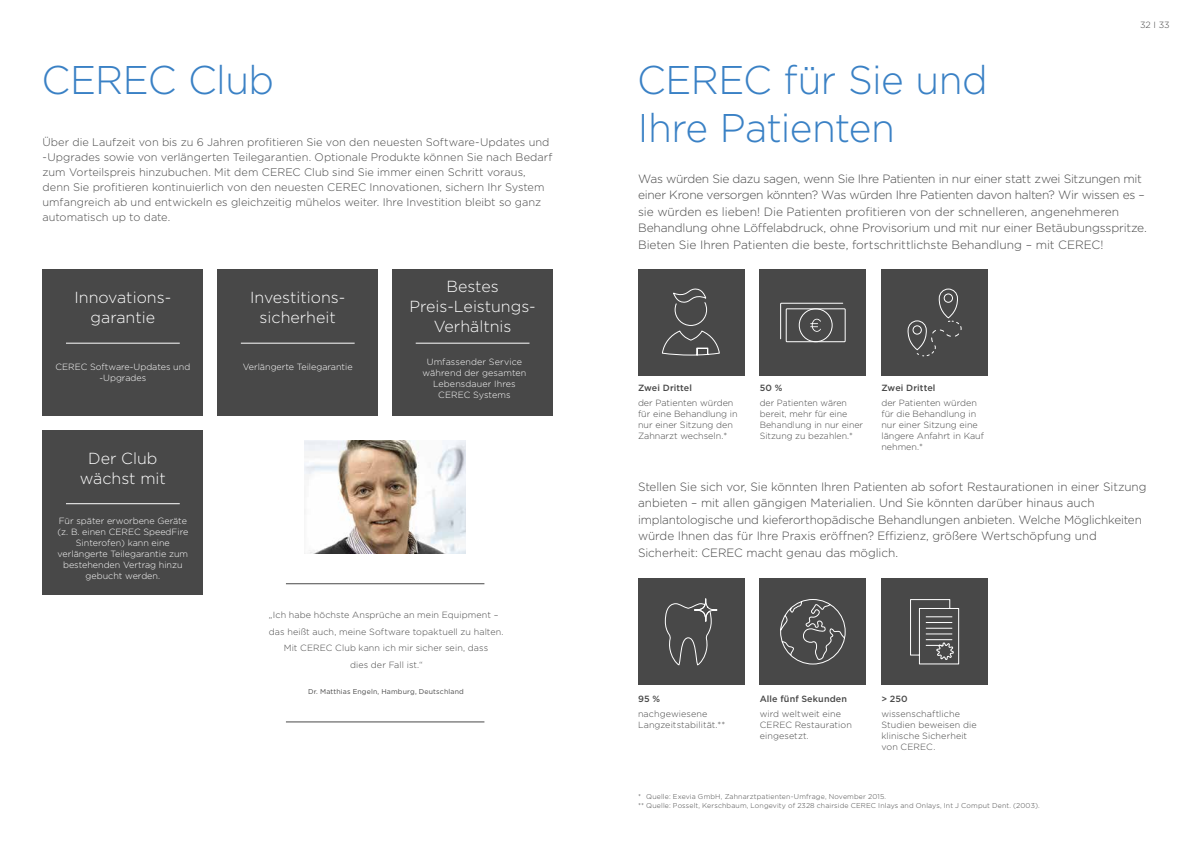
<style>
.page{position:relative;width:1191px;height:842px;background:#fff}
.page>*{position:absolute;margin:0;border:0;box-sizing:border-box;transform-origin:0 0}
.t1{font:300 40px/48px "Gotham";letter-spacing:-.015em;color:#3a81c5}
.t2{font:300 16px/20px "Gotham";color:#fff;text-align:center}
.t3{font:300 12px/16.5px "Gotham";letter-spacing:-.01em;color:#484848}
.t4{font:300 11px/15px "Gotham";color:#484848}
.t5{font:300 9px/11px "Gotham";color:#484848}
.t6{font:300 9px/11px "Gotham";color:#fff;text-align:center}
.t7{font:500 9px "Gotham";letter-spacing:.01em;color:#484848}
.t8{font:300 7px/9px "Gotham";letter-spacing:.02em;color:#484848}
.t9{font:7px "Gotham";letter-spacing:.02em;color:#484848}
</style>
<div class="page">
<div style="left:43px;top:269px;width:160px;height:146px;background:#484848"></div>
<div style="left:43px;top:430px;width:160px;height:164px;background:#484848"></div>
<hr style="left:66px;top:343px;width:114px;height:1px;background:#fff">
<hr style="left:66px;top:503px;width:114px;height:1px;background:#fff">
<div style="left:217px;top:269px;width:161px;height:146px;background:#484848"></div>
<div style="left:392px;top:269px;width:161px;height:146px;background:#484848"></div>
<hr style="left:241px;top:343px;width:114px;height:1px;background:#fff">
<hr style="left:416px;top:343px;width:113px;height:1px;background:#fff">
<img style="left:305px;top:441px;width:160px;height:113px">
<hr style="left:286px;top:583px;width:198px;height:1px;background:#484848">
<hr style="left:286px;top:722px;width:198px;height:1px;background:#484848">
<div style="left:638px;top:269px;width:106px;height:107px;background:#484848"></div>
<svg style="left:662px;top:288px;width:58px;height:68px"></svg>
<div style="left:881px;top:269px;width:106px;height:107px;background:#484848"></div>
<svg style="left:907px;top:289px;width:54px;height:67px"></svg>
<div style="left:759px;top:579px;width:107px;height:106px;background:#484848"></div>
<svg style="left:780px;top:599px;width:65px;height:65px"></svg>
<div style="left:881px;top:579px;width:106px;height:106px;background:#484848"></div>
<svg style="left:910px;top:599px;width:49px;height:65px"></svg>
<div style="left:638px;top:579px;width:106px;height:106px;background:#484848"></div>
<div style="left:694px;top:598px;width:23px;height:23px;border:1px solid #fff;border-radius:50%"></div>
<svg style="left:665px;top:603px;width:49px;height:63px"></svg>
<div style="left:759px;top:269px;width:107px;height:107px;background:#484848"></div>
<div style="left:786px;top:309px;width:59px;height:33px;border:1px solid #fff"></div>
<div style="left:799px;top:309px;width:33px;height:33px;border:1px solid #fff;border-radius:50%"></div>
<svg style="left:780px;top:303px;width:63px;height:36px"></svg>
<h1 class="t1" style="left:41px;top:55px;width:234px">CEREC Club</h1>
<p class="t4" style="left:43px;top:134px;width:511px">Über die Laufzeit von bis zu 6 Jahren profitieren Sie von den neuesten Software-Updates und -Upgrades sowie von verlängerten Teilegarantien. Optionale Produkte können Sie nach Bedarf zum Vorteilspreis hinzubuchen. Mit dem CEREC Club sind Sie immer einen Schritt voraus, denn Sie profitieren kontinuierlich von den neuesten CEREC Innovationen, sichern Ihr System umfangreich ab und entwickeln es gleichzeitig mühelos weiter. Ihre Investition bleibt so ganz automatisch up to date.</p>
<h2 class="t2" style="left:74px;top:287px;width:98px">Innovations&shy;garantie</h2>
<p class="t6" style="left:55px;top:361px;width:136px">CEREC Software-Updates und -Upgrades</p>
<h2 class="t2" style="left:80px;top:448px;width:88px">Der Club wächst mit</h2>
<p class="t6" style="left:57px;top:515px;width:132px">Für später erworbene Geräte (z. B. einen CEREC SpeedFire<br>Sinterofen) kann eine verlängerte Teilegarantie zum bestehenden Vertrag hinzu gebucht werden.</p>
<h2 class="t2" style="left:250px;top:287px;width:97px">Investitions&shy;sicherheit</h2>
<h2 class="t2" style="left:409px;top:276px;width:128px">Bestes<br>Preis-Leistungs-<br>Verhältnis</h2>
<p class="t6" style="left:243px;top:361px;width:111px">Verlängerte Teilegarantie</p>
<p class="t6" style="left:422px;top:356px;width:105px">Umfassender Service während der gesamten<br>Lebensdauer Ihres<br>CEREC Systems</p>
<p class="t5" style="left:269px;top:606px;width:236px;line-height:16.5px;text-align:center">„Ich habe höchste Ansprüche an mein Equipment – das heißt auch, meine Software topaktuell zu halten.<br>Mit CEREC Club kann ich mir sicher sein, dass<br>dies der Fall ist.“</p>
<p class="t9" style="left:308px;top:687px;width:157px">Dr. Matthias Engeln, Hamburg, Deutschland</p>
<h1 class="t1" style="left:637px;top:55px;width:352px">CEREC für Sie und<br>Ihre Patienten</h1>
<p class="t5" style="left:1140px;top:19px;width:31px">32 I 33</p>
<p class="t3" style="left:638px;top:170px;width:510px">Was würden Sie dazu sagen, wenn Sie Ihre Patienten in nur einer statt zwei Sitzungen mit einer Krone versorgen könnten? Was würden Ihre Patienten davon halten? Wir wissen es – sie würden es lieben! Die Patienten profitieren von der schnelleren, angenehmeren Behandlung ohne Löffelabdruck, ohne Provisorium und mit nur einer Betäubungsspritze.<br>Bieten Sie Ihren Patienten die beste, fortschrittlichste Behandlung – mit CEREC!</p>
<p class="t7" style="left:638px;top:381px;width:56px">Zwei Drittel</p>
<p class="t5" style="left:638px;top:397px;width:101px">der Patienten würden für eine Behandlung in nur einer Sitzung den<br>Zahnarzt wechseln.*</p>
<p class="t7" style="left:759px;top:381px;width:24px">50 %</p>
<p class="t5" style="left:759px;top:397px;width:105px">der Patienten wären bereit, mehr für eine<br>Behandlung in nur einer<br>Sitzung zu bezahlen.*</p>
<p class="t7" style="left:881px;top:381px;width:56px">Zwei Drittel</p>
<p class="t5" style="left:881px;top:397px;width:104px">der Patienten würden für die Behandlung in nur einer Sitzung eine längere Anfahrt in Kauf nehmen.*</p>
<p class="t3" style="left:638px;top:478px;width:510px">Stellen Sie sich vor, Sie könnten Ihren Patienten ab sofort Restaurationen in einer Sitzung anbieten – mit allen gängigen Materialien. Und Sie könnten darüber hinaus auch implantologische und kieferorthopädische Behandlungen anbieten. Welche Möglichkeiten würde Ihnen das für Ihre Praxis eröffnen? Effizienz, größere Wertschöpfung und Sicherheit: CEREC macht genau das möglich.</p>
<p class="t7" style="left:638px;top:693px;width:23px">95 %</p>
<p class="t5" style="left:638px;top:708px;width:89px">nachgewiesene<br>Langzeitstabilität.**</p>
<p class="t7" style="left:759px;top:693px;width:89px">Alle fünf Sekunden</p>
<p class="t5" style="left:759px;top:708px;width:94px">wird weltweit eine<br>CEREC Restauration eingesetzt.</p>
<p class="t7" style="left:881px;top:693px;width:28px">&gt; 250</p>
<p class="t5" style="left:881px;top:708px;width:97px">wissenschaftliche<br>Studien beweisen die klinische Sicherheit von CEREC.</p>
<p class="t8" style="left:638px;top:792px;width:403px">* Quelle: Exevia GmbH, Zahnarztpatienten-Umfrage, November 2015.<br>** Quelle: Posselt, Kerschbaum, Longevity of 2328 chairside CEREC Inlays and Onlays, Int J Comput Dent. (2003).</p>
</div>
